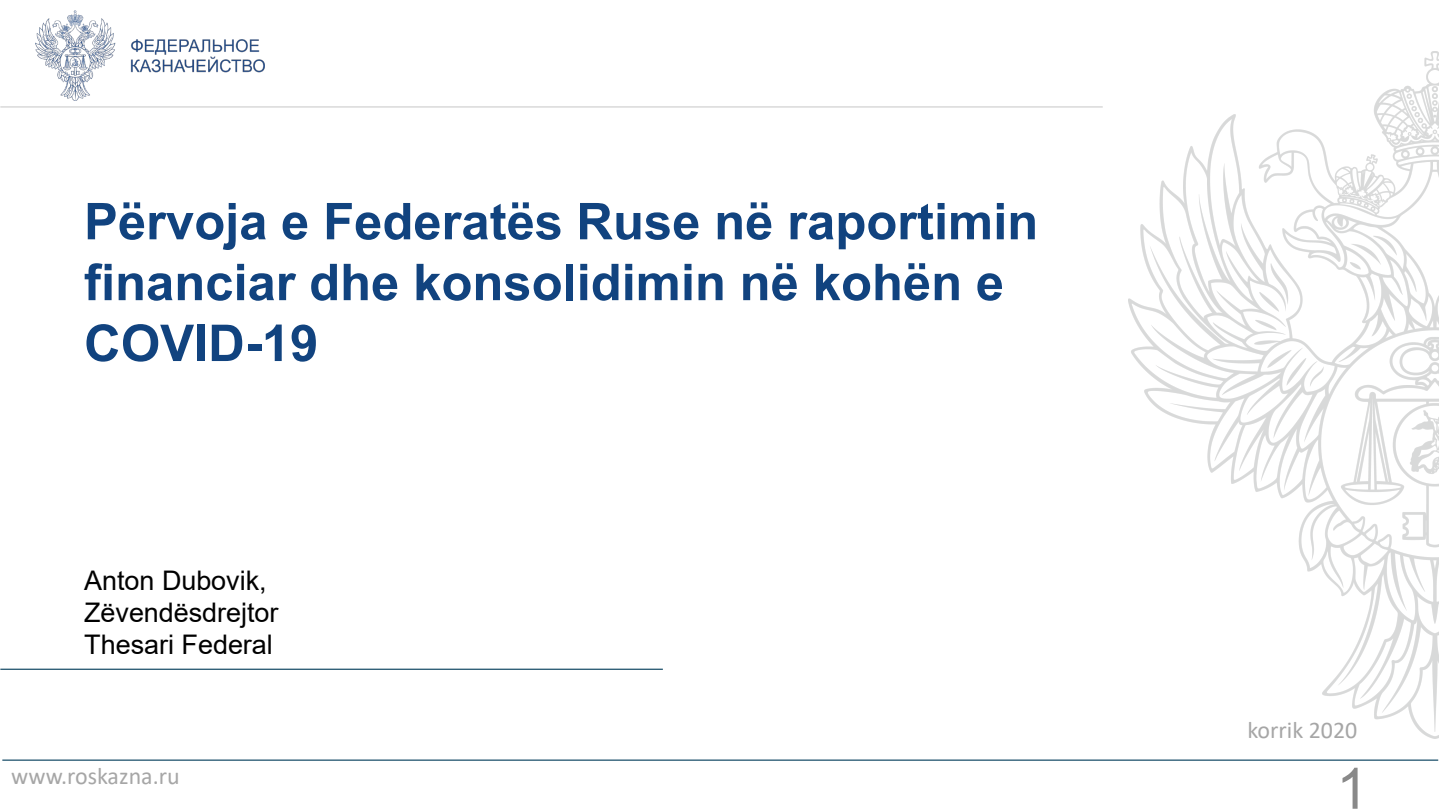
<style>
.page{position:relative;width:1440px;height:810px;background:#fff}
.page>*{position:absolute;margin:0;border:0;box-sizing:border-box;transform-origin:0 0}
.t1{font:57px "Arial";color:#898989}
.t2{font:700 50.7px/60.9px "Arial";color:#11437f}
.t3{font:27px/32.4px "Arial";letter-spacing:-.005em;color:#000}
.t4{font:24px "Calibri";color:#a6a6a6}
</style>
<div class="page">
<hr style="left:2px;top:760px;width:1436px;height:1px;background:#003b59">
<img style="left:1129px;top:52px;width:309px;height:687px">
<hr style="left:0;top:669px;width:663px;height:1px;background:#003b59">
<hr style="left:0;top:106px;width:1103px;height:2px;background:#d9d9d9">
<img style="left:35px;top:11px;width:230px;height:90px">
<p class="t2" style="left:84px;top:192px;width:956px">Përvoja e Federatës Ruse në raportimin financiar dhe konsolidimin në kohën e<br>COVID-19</p>
<p class="t3" style="left:84px;top:564px;width:196px">Anton Dubovik,<br>Zëvendësdrejtor<br>Thesari Federal</p>
<p class="t4" style="left:11px;top:760px;width:170px">www.roskazna.ru</p>
<p class="t4" style="left:1248px;top:713px;width:111px">korrik 2020</p>
<p class="t1" style="left:1336px;top:749px;width:33px">1</p>
</div>
